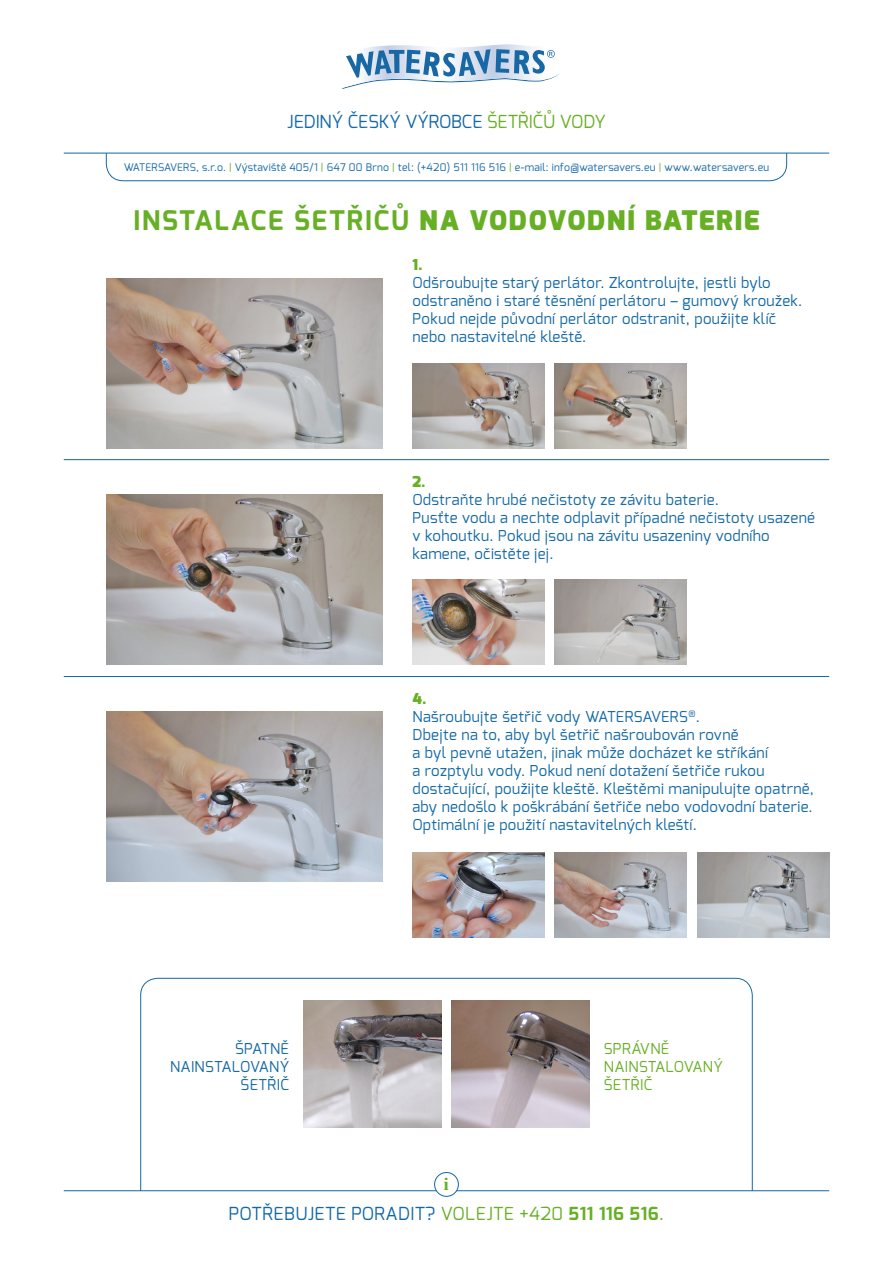
<style>
.page{position:relative;width:893px;height:1263px;background:#fff}
.page>*{position:absolute;margin:0;border:0;box-sizing:border-box;transform-origin:0 0}
.t1{font:900 27px "Exo";letter-spacing:.07em;color:#67af24}
.t2{font:18px "Exo";letter-spacing:.025em;color:#1368a6}
.t3{font:18px "Exo";color:#1368a6}
.t4{font:700 18px "Times";color:#67af24}
.t5{font:15px/18px "Exo";letter-spacing:.025em;color:#1368a6}
.t6{font:15px/18px "Exo";letter-spacing:.025em;color:#67af24}
.t7{font:900 15px "Exo";color:#67af24}
.t8{font:10.5px "Exo";letter-spacing:.025em;color:#1368a6}
.s1{color:#67af24}
.s2{font-weight:700}
.s3{font-weight:700;color:#67af24}
</style>
<div class="page">
<div style="left:106px;top:106px;width:681px;height:75px;border:1px solid #1368a6;border-radius:17px"></div>
<div style="left:77px;top:79px;width:739px;height:74px;background:#fff"></div>
<hr style="left:64px;top:153px;width:765px;height:1px;background:#1368a6">
<svg style="left:342px;top:44px;width:218px;height:45px"></svg>
<svg style="left:140px;top:978px;width:613px;height:212px"></svg>
<hr style="left:64px;top:1190px;width:765px;height:1px;background:#1368a6">
<div style="left:435px;top:1172px;width:23px;height:24px;background:#fff;border-radius:50%"></div>
<div style="left:434px;top:1172px;width:25px;height:25px;border:1px solid #1368a6;border-radius:50%"></div>
<hr style="left:64px;top:459px;width:765px;height:1px;background:#1368a6">
<hr style="left:64px;top:676px;width:765px;height:1px;background:#1368a6">
<img style="left:106px;top:278px;width:277px;height:170px">
<img style="left:106px;top:495px;width:277px;height:170px">
<img style="left:106px;top:712px;width:277px;height:170px">
<img style="left:304px;top:1001px;width:138px;height:127px">
<img style="left:451px;top:1001px;width:138px;height:127px">
<img style="left:412px;top:853px;width:132px;height:85px">
<img style="left:555px;top:853px;width:132px;height:85px">
<img style="left:697px;top:853px;width:132px;height:85px">
<img style="left:412px;top:363px;width:132px;height:85px">
<img style="left:412px;top:580px;width:132px;height:85px">
<img style="left:555px;top:363px;width:132px;height:85px">
<img style="left:555px;top:580px;width:132px;height:85px">
<p class="t3" style="left:287px;top:110px;width:320px">jediný český výrobce <span class="s1">šetřičů vody</span></p>
<p class="t8" style="left:124px;top:160px;width:23px">WATERS</p>
<p class="t8" style="left:164px;top:160px;width:14px">AVERS</p>
<p class="t8" style="left:196px;top:160px;width:574px">, s.r.o. <span class="s1">|</span> Výstaviště 405/1 <span class="s1">|</span> 647 00 Brno <span class="s1">|</span> tel: (+420) 511 116 516 <span class="s1">|</span> e-mail: info@watersavers.eu <span class="s1">|</span> www.watersavers.eu</p>
<h1 class="t1" style="left:134px;top:203px;width:627px"><span class="s2">INSTALACE ŠETŘIČŮ</span> NA VODOVODNÍ BATERIE</h1>
<p class="t7" style="left:412px;top:255px;width:11px">1.</p>
<p class="t5" style="left:412px;top:274px;width:391px">Odšroubujte starý perlátor. Zkontrolujte, jestli bylo odstraněno i staré těsnění perlátoru – gumový kroužek.<br>Pokud nejde původní perlátor odstranit, použijte klíč nebo nastavitelné kleště.</p>
<p class="t7" style="left:412px;top:472px;width:14px">2.</p>
<p class="t5" style="left:412px;top:491px;width:404px">Odstraňte hrubé nečistoty ze závitu baterie.<br>Pusťte vodu a nechte odplavit případné nečistoty usazené v kohoutku. Pokud jsou na závitu usazeniny vodního kamene, očistěte jej.</p>
<p class="t5" style="left:170px;top:1039px;width:121px;text-align:right">ŠPATNĚ nainstalovaný šetřič</p>
<p class="t7" style="left:412px;top:689px;width:15px">4.</p>
<p class="t5" style="left:412px;top:707px;width:196px">Našroubujte šetřič vody WATER</p>
<p class="t5" style="left:412px;top:707px;width:403px;text-indent:221px">SAVERS<sup>®</sup>.<br>Dbejte na to, aby byl šetřič našroubován rovně<br>a byl pevně utažen, jinak může docházet ke stříkání<br>a rozptylu vody. Pokud není dotažení šetřiče rukou dostačující, použijte kleště. Kleštěmi manipulujte opatrně, aby nedošlo k poškrábání šetřiče nebo vodovodní baterie.<br>Optimální je použití nastavitelných kleští.</p>
<p class="t4" style="left:444px;top:1167px;width:7px">i</p>
<p class="t6" style="left:604px;top:1039px;width:121px">Správn ě nainstalovaný šetřič</p>
<p class="t2" style="left:229px;top:1202px;width:437px">Potřebujete poradit? <span class="s1">Volejte +420</span> <span class="s3">511 116 516</span><span class="s1">.</span></p>
</div>
